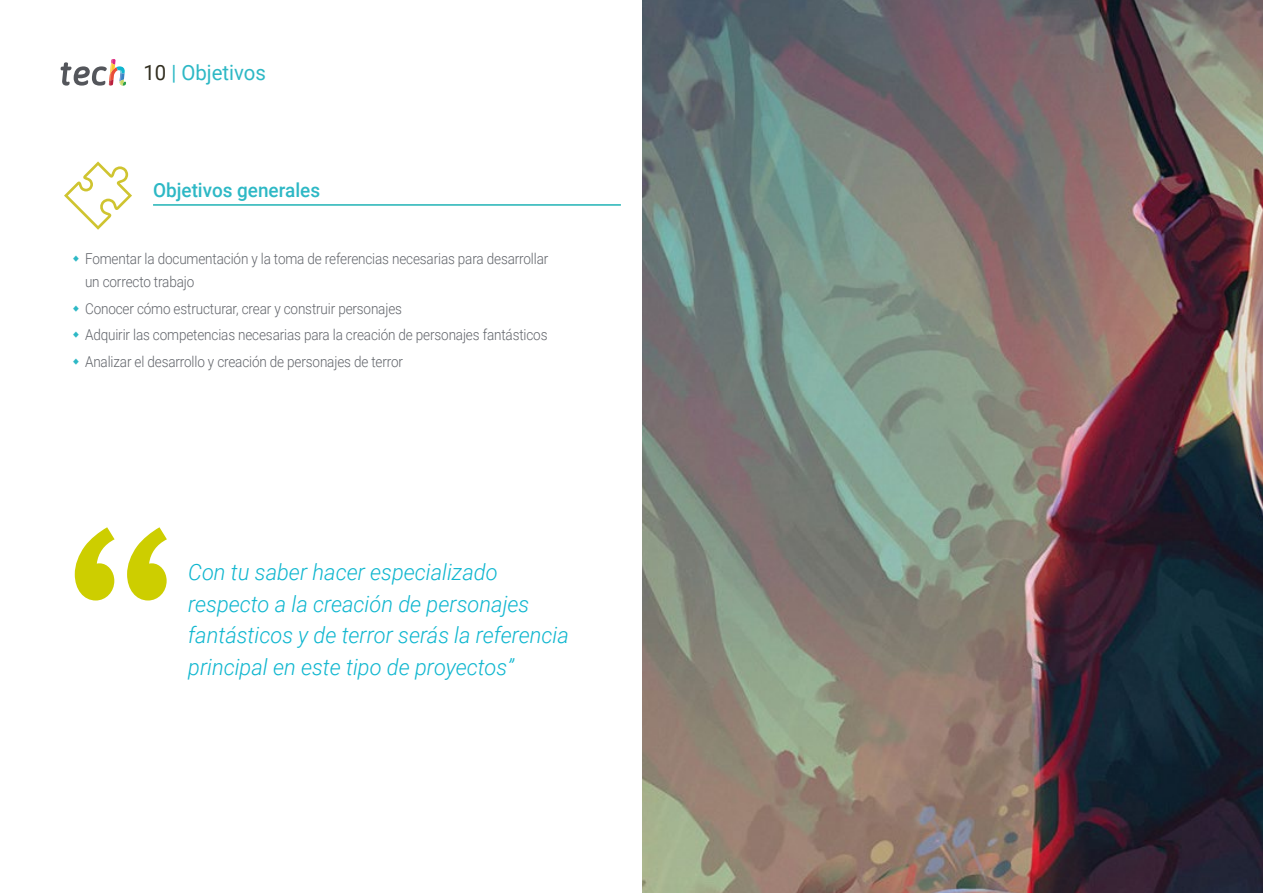
<style>
.page{position:relative;width:1263px;height:893px;background:#fff}
.page>*{position:absolute;margin:0;border:0;box-sizing:border-box;transform-origin:0 0}
.t1{font:italic 300 22.5px/31.5px "Roboto";color:#0fb6cf}
.t2{font:21px "Roboto";color:#2db8c5}
.t3{font:500 19.5px "Roboto";color:#2db8c5}
.t4{font:300 15px/26.7px "Roboto";letter-spacing:-.01em;color:#61646a;scale:.9 1}
.s1{color:#312e20}
</style>
<div class="page">
<hr style="left:153px;top:205px;width:468px;height:1px;background:#2db8c5">
<svg style="left:64px;top:161px;width:68px;height:69px"></svg>
<svg style="left:61px;top:59px;width:65px;height:27px"></svg>
<svg style="left:75px;top:527px;width:92px;height:73px"></svg>
<img style="left:642px;top:0;width:621px;height:893px">
<h2 class="t2" style="left:144px;top:57px;width:124px"><span class="s1">10</span> | Objetivos</h2>
<h3 class="t3" style="left:153px;top:176px;width:169px">Objetivos generales</h3>
<p class="t4" style="left:85px;top:247px;width:516px;line-height:22.5px">Fomentar la documentación y la toma de referencias necesarias para desarrollar un correcto trabajo</p>
<p class="t4" style="left:85px;top:294px;width:515px">Conocer cómo estructurar, crear y construir personajes<br>Adquirir las competencias necesarias para la creación de personajes fantásticos<br>Analizar el desarrollo y creación de personajes de terror</p>
<h1 class="t1" style="left:188px;top:556px;width:382px">Con tu saber hacer especializado respecto a la creación de personajes fantásticos y de terror serás la referencia principal en este tipo de proyectos”</h1>
</div>
